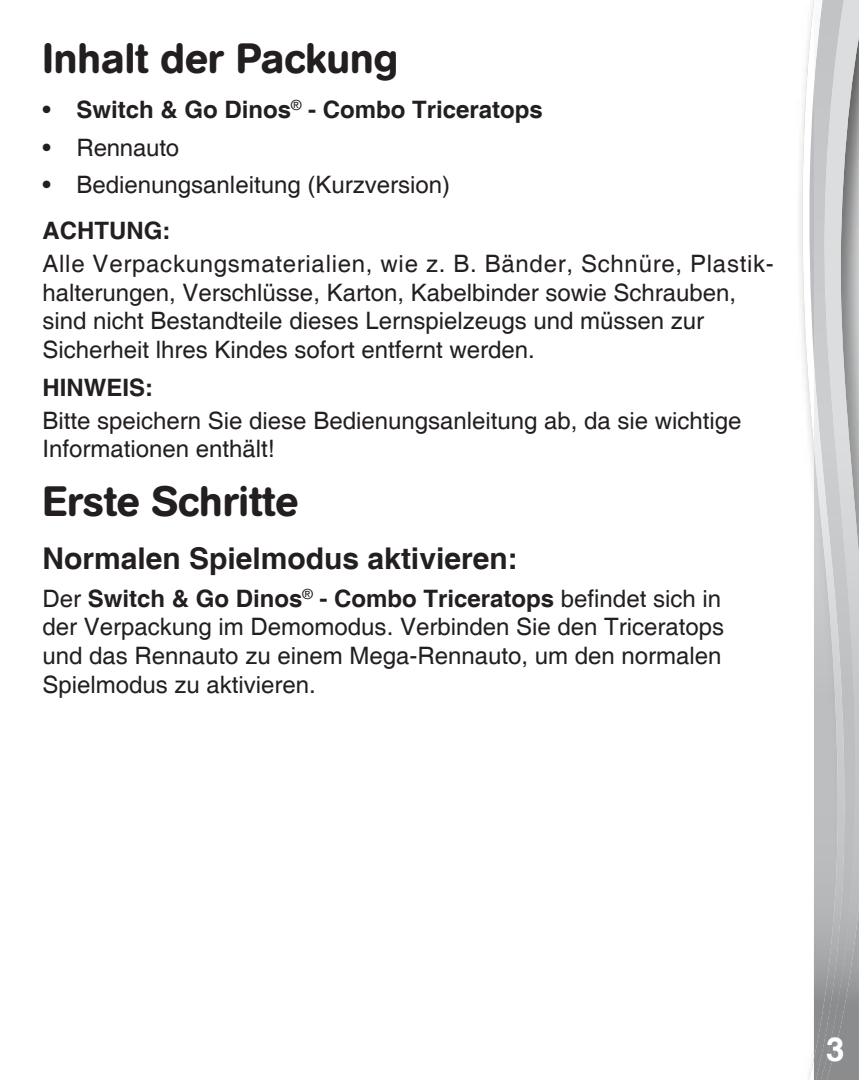
<style>
.page{position:relative;width:859px;height:1080px;background:#fff}
.page>*{position:absolute;margin:0;border:0;box-sizing:border-box;transform-origin:0 0}
.t1{font:500 42px "AG Book Rounded";color:#231f20}
.t2{font:700 33px "Helvetica";color:#fff}
.t3{font:700 30px "Helvetica";color:#231f20}
.t4{font:24px/28.8px "Helvetica";color:#231f20}
.t5{font:700 24px "Helvetica";color:#231f20}
.t6{font:700 24px "Helvetica";color:#231f20}
.s1{font-weight:400}
.s2{font-weight:700}
</style>
<div class="page">
<svg style="left:802px;top:0;width:12px;height:1080px"></svg>
<img style="left:857px;top:0;width:2px;height:1080px">
<img style="left:848px;top:0;width:9px;height:1080px">
<svg style="left:847px;top:0;width:1px;height:1080px"></svg>
<img style="left:814px;top:0;width:33px;height:1080px">
<h1 class="t1" style="left:43px;top:33px;width:357px">Inhalt der Packung</h1>
<p class="t5" style="left:43px;top:95px;width:502px"><span class="s1">•</span> Switch &amp; Go Dinos<sup>®</sup> - Combo Triceratops</p>
<p class="t4" style="left:43px;top:134px;width:138px">• Rennauto</p>
<p class="t4" style="left:43px;top:171px;width:409px">• Bedienungsanleitung (Kurzversion)</p>
<p class="t6" style="left:43px;top:216px;width:129px">ACHTUNG:</p>
<p class="t4" style="left:43px;top:250px;width:733px">Alle Verpackungsmaterialien, wie z. B. Bänder, Schnüre, Plastik&shy;halterungen, Verschlüsse, Karton, Kabelbinder sowie Schrauben, sind nicht Bestandteile dieses Lernspielzeugs und müssen zur Sicherheit lhres Kindes sofort entfernt werden.</p>
<p class="t6" style="left:43px;top:372px;width:112px">HINWEIS:</p>
<p class="t4" style="left:43px;top:407px;width:701px">Bitte speichern Sie diese Bedienungsanleitung ab, da sie wichtige<br>Informationen enthält!</p>
<h1 class="t1" style="left:43px;top:477px;width:257px">Erste Schritte</h1>
<p class="t3" style="left:43px;top:540px;width:477px">Normalen Spielmodus aktivieren:</p>
<p class="t4" style="left:43px;top:585px;width:683px">Der <span class="s2">Switch &amp; Go Dinos</span><sup>®</sup> <span class="s2">- Combo Triceratops</span> befindet sich in der Verpackung im Demomodus. Verbinden Sie den Triceratops und das Rennauto zu einem Mega-Rennauto, um den normalen Spielmodus zu aktivieren.</p>
<h2 class="t2" style="left:826px;top:1029px;width:20px">3</h2>
</div>
